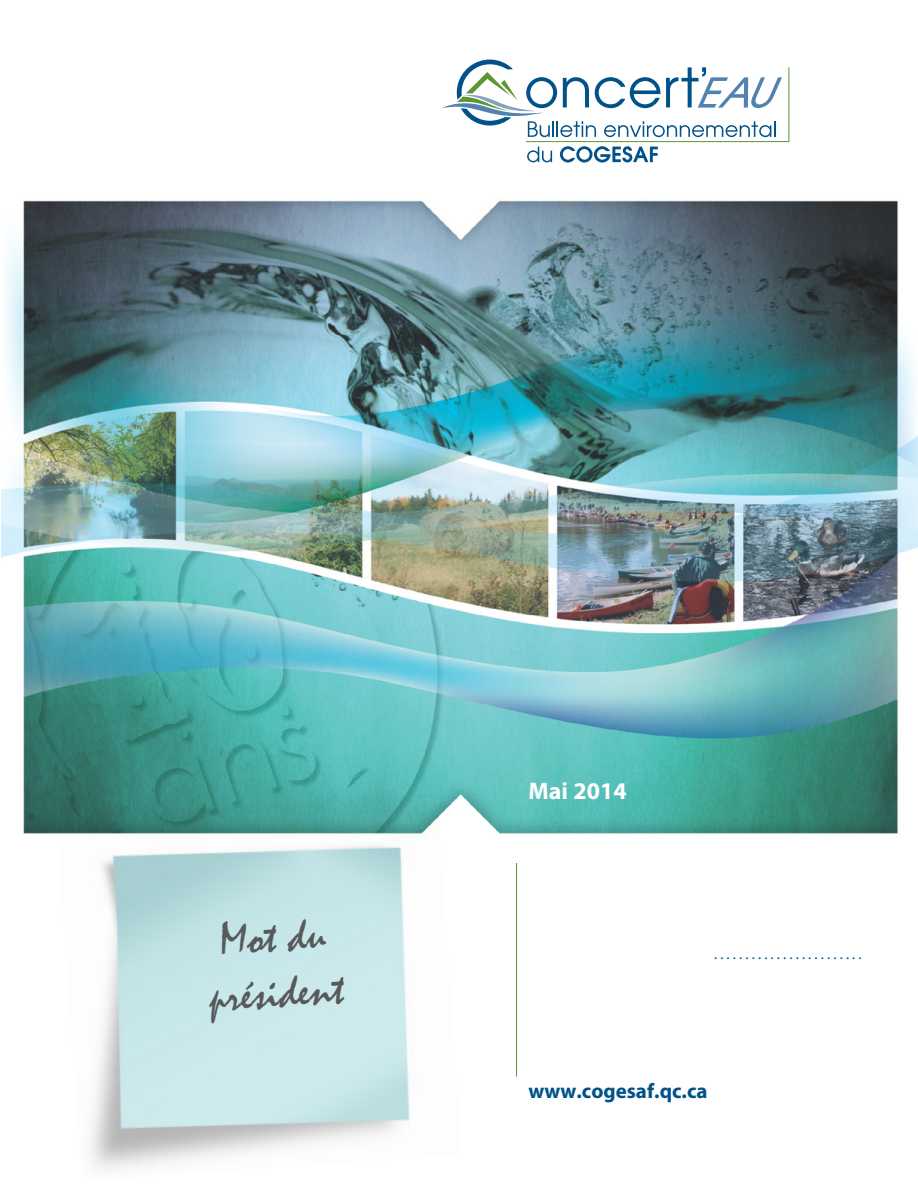
<style>
.page{position:relative;width:918px;height:1188px;background:#fff}
.page>*{position:absolute;margin:0;border:0;box-sizing:border-box;transform-origin:0 0}
.t1{font:46.5px/55.8px "Mistral";color:#58595b;text-align:center}
.t2{font:700 24px "Myriad Pro";color:#fff}
.t3{font:700 21px "Myriad Pro";color:#005288}
.t4{font:15px "Myriad Pro";color:#005288}
</style>
<div class="page">
<img style="left:2px;top:59px;width:916px;height:775px">
<hr style="left:516px;top:863px;width:1px;height:214px;background:#5e9732">
<svg style="left:442px;top:60px;width:347px;height:103px"></svg>
<img style="left:56px;top:793px;width:406px;height:377px">
<h1 class="t1" style="left:204px;top:915px;width:136px;rotate:-4deg">Mot du président</h1>
<h2 class="t2" style="left:529px;top:775px;width:100px">Mai 2014</h2>
<p class="t4" style="left:714px;top:945px;width:149px">. . . . . . . . . . . . . . . . . . . . . . . .</p>
<h3 class="t3" style="left:529px;top:1077px;width:181px">www.cogesaf.qc.ca</h3>
</div>
